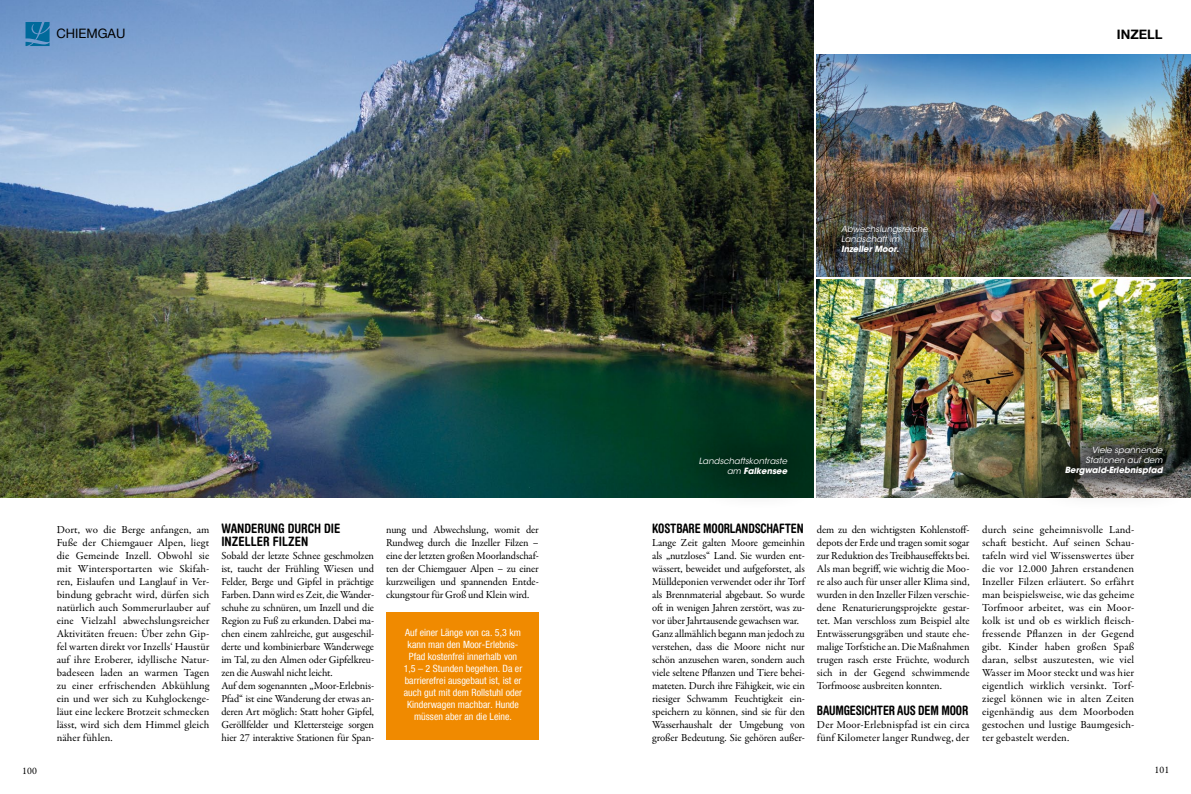
<style>
.page{position:relative;width:1191px;height:794px;background:#fff}
.page>*{position:absolute;margin:0;border:0;box-sizing:border-box;transform-origin:0 0}
.t1{font:700 condensed 13px "Helvetica Rounded LT Std";letter-spacing:-.015em;color:#000;scale:.93 1}
.t2{font:700 condensed 13px/13px "Helvetica Rounded LT Std";letter-spacing:-.015em;color:#000}
.t3{font:13px "Helvetica Neue LT Com";color:#000}
.t4{font:700 13px "Helvetica Neue LT Com";color:#000}
.t5{font:10.8px/13px "Garamond Premr Pro";letter-spacing:-.01em;color:#000;text-align:justify}
.t6{font:10.8px/13px "Garamond Premr Pro";letter-spacing:.01em;color:#000}
.t7{font:condensed 10px/12px "Helvetica Neue LT Com";letter-spacing:.005em;color:#fff;text-align:center}
.t8{font:10px "Garamond Premr Pro";letter-spacing:.015em;color:#000}
.t9{font:italic 8.5px/10px "ITC Avant Garde Std";color:#fff;text-align:right}
.t10{font:italic 700 8.5px "ITC Avant Garde Std";color:#fff}
.s1{font-weight:700}
</style>
<div class="page">
<img style="left:0;top:0;width:813px;height:498px">
<div style="left:386px;top:613px;width:153px;height:127px;background:#f08a00"></div>
<div style="left:664px;top:420px;width:159px;height:91px;background:#000;opacity:.45"></div>
<img style="left:817px;top:55px;width:374px;height:221px">
<div style="left:804px;top:189px;width:158px;height:100px;background:#000;opacity:.45"></div>
<img style="left:817px;top:279px;width:374px;height:219px">
<div style="left:1029px;top:410px;width:162px;height:102px;background:#000;opacity:.45"></div>
<div style="left:1039px;top:420px;width:150px;height:82px;background:#000;opacity:.53"></div>
<svg style="left:26px;top:22px;width:24px;height:24px"></svg>
<p class="t3" style="left:56px;top:26px;width:71px">CHIEMGAU</p>
<p class="t4" style="left:1116px;top:26px;width:47px">INZELL</p>
<p class="t9" style="left:841px;top:223px;width:90px;text-align:left">Abwechslungsreiche<br>Landschaft im</p>
<p class="t10" style="left:841px;top:243px;width:62px">Inzeller Moor.</p>
<p class="t9" style="left:699px;top:455px;width:92px">Landschaftskontraste am <span class="s1">Falkensee</span></p>
<p class="t9" style="left:1085px;top:445px;width:80px">Viele spannende<br>Stationen auf dem</p>
<p class="t10" style="left:1064px;top:465px;width:101px">Bergwald-Erlebnispfad</p>
<p class="t5" style="left:57px;top:523px;width:154px">Dort, wo die Berge anfangen, am Fuße der Chiemgauer Alpen, liegt die Gemeinde Inzell. Obwohl sie mit Wintersportarten wie Skifah&shy;ren, Eislaufen und Langlauf in Ver&shy;bindung gebracht wird, dürfen sich natürlich auch Sommerurlauber auf eine Vielzahl abwechslungsreicher Aktivitäten freuen: Über zehn Gip&shy;fel warten direkt vor Inzells‘ Haustür auf ihre Eroberer, idyllische Natur&shy;badeseen laden an warmen Tagen zu einer erfrischenden Abkühlung ein und wer sich zu Kuhglockenge&shy;läut eine leckere Brotzeit schmecken lässt, wird sich dem Himmel gleich näher fühlen.</p>
<p class="t1" style="left:652px;top:520px;width:164px">KOSTBARE MOORLANDSCHAFTEN</p>
<p class="t2" style="left:221px;top:522px;width:121px">WANDERUNG DURCH DIE<br>INZELLER FILZEN</p>
<p class="t5" style="left:221px;top:549px;width:154px;text-align:left">Sobald der letzte Schnee geschmolzen ist, taucht der Frühling Wiesen und Felder, Berge und Gipfel in prächtige Farben. Dann wird es Zeit, die Wander&shy;schuhe zu schnüren, um Inzell und die Region zu Fuß zu erkunden. Dabei ma&shy;chen einem zahlreiche, gut ausgeschil&shy;derte und kombinierbare Wanderwege im Tal, zu den Almen oder Gipfelkreu&shy;zen die Auswahl nicht leicht.<br>Auf dem sogenannten „Moor-Erlebnis-Pfad“ ist eine Wanderung der etwas an&shy;deren Art möglich: Statt hoher Gipfel, Geröllfelder und Klettersteige sorgen hier 27 interaktive Stationen für Span-</p>
<p class="t5" style="left:386px;top:523px;width:154px">nung und Abwechslung, womit der Rundweg durch die Inzeller Filzen – eine der letzten großen Moorlandschaf&shy;ten der Chiemgauer Alpen – zu einer kurzweiligen und spannenden Entde&shy;ckungstour für Groß und Klein wird.</p>
<p class="t5" style="left:652px;top:536px;width:154px;text-align:left">Lange Zeit galten Moore gemeinhin als „nutzloses“ Land. Sie wurden ent&shy;wässert, beweidet und aufgeforstet, als Mülldeponien verwendet oder ihr Torf als Brennmaterial abgebaut. So wurde oft in wenigen Jahren zerstört, was zu&shy;vor über Jahrtausende gewachsen war.<br>Ganz allmählich begann man jedoch zu verstehen, dass die Moore nicht nur schön anzusehen waren, sondern auch viele seltene Pflanzen und Tiere behei&shy;mateten. Durch ihre Fähigkeit, wie ein riesiger Schwamm Feuchtigkeit ein&shy;speichern zu können, sind sie für den Wasserhaushalt der Umgebung von großer Bedeutung. Sie gehören außer-</p>
<p class="t7" style="left:404px;top:626px;width:120px">Auf einer Länge von ca. 5,3 km kann man den Moor-Erlebnis-<br>Pfad kostenfrei innerhalb von<br>1,5 – 2 Stunden begehen. Da er barrierefrei ausgebaut ist, ist er auch gut mit dem Rollstuhl oder<br>Kinderwagen machbar. Hunde müssen aber an die Leine.</p>
<p class="t5" style="left:817px;top:523px;width:154px">dem zu den wichtigsten Kohlenstoff&shy;depots der Erde und tragen somit sogar zur Reduktion des Treibhauseffekts bei.<br>Als man begriff, wie wichtig die Moo&shy;re also auch für unser aller Klima sind, wurden in den Inzeller Filzen verschie&shy;dene Renaturierungsprojekte gestar&shy;tet. Man verschloss zum Beispiel alte Entwässerungsgräben und staute ehe&shy;malige Torfstiche an. Die Maßnahmen trugen rasch erste Früchte, wodurch sich in der Gegend schwimmende Torfmoose ausbreiten konnten.</p>
<p class="t1" style="left:817px;top:702px;width:164px">BAUMGESICHTER AUS DEM MOOR</p>
<p class="t6" style="left:817px;top:718px;width:154px">Der Moor-Erlebnispfad ist ein circa fünf Kilometer langer Rundweg, der</p>
<p class="t5" style="left:982px;top:523px;width:154px">durch seine geheimnisvolle Land&shy;schaft besticht. Auf seinen Schau&shy;tafeln wird viel Wissenswertes über die vor 12.000 Jahren erstandenen Inzeller Filzen erläutert. So erfährt man beispielsweise, wie das geheime Torfmoor arbeitet, was ein Moor&shy;kolk ist und ob es wirklich fleisch&shy;fressende Pflanzen in der Gegend gibt. Kinder haben großen Spaß daran, selbst auszutesten, wie viel Wasser im Moor steckt und was hier eigentlich wirklich versinkt. Torf&shy;ziegel können wie in alten Zeiten eigenhändig aus dem Moorboden gestochen und lustige Baumgesich&shy;ter gebastelt werden.</p>
<p class="t8" style="left:22px;top:765px;width:16px">100</p>
<p class="t8" style="left:1154px;top:764px;width:16px">101</p>
</div>
